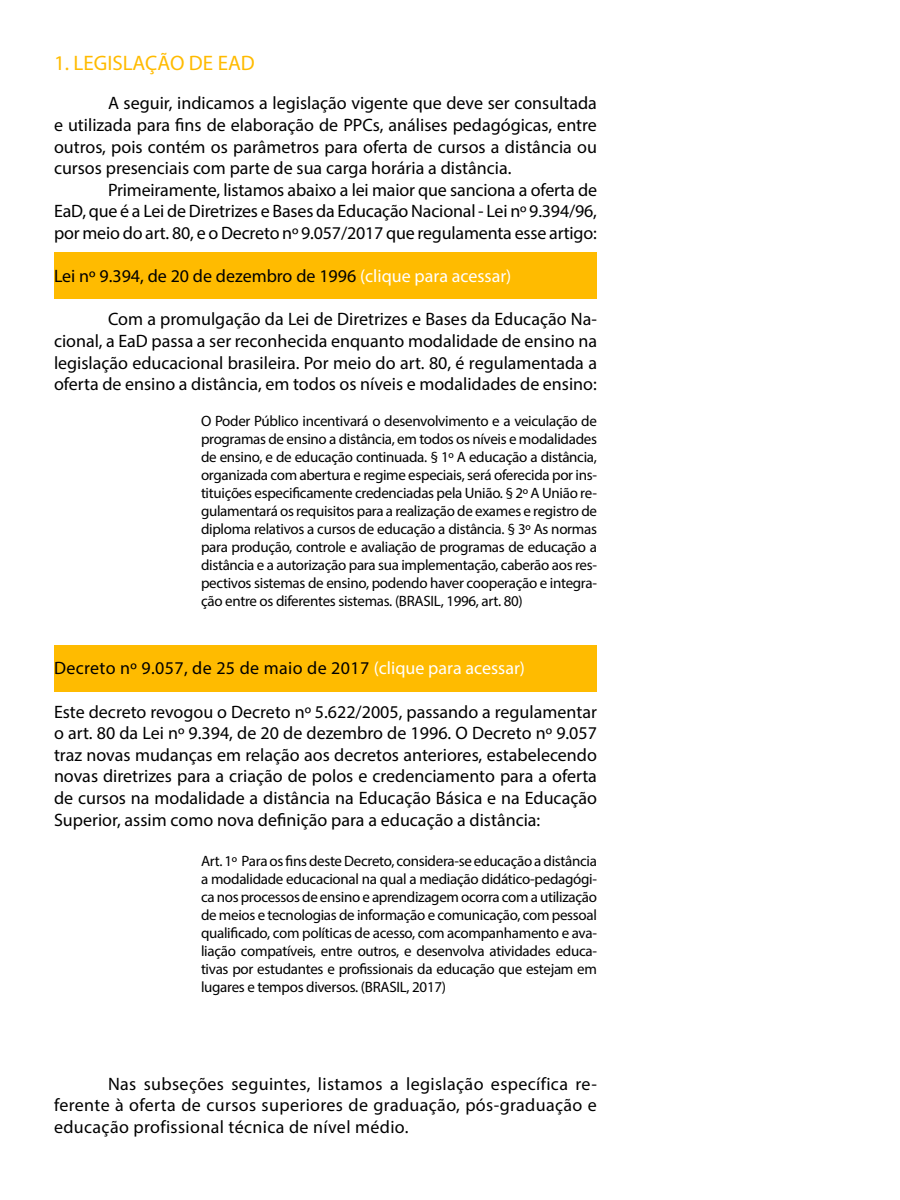
<style>
.page{position:relative;width:900px;height:1200px;background:#fff}
.page>*{position:absolute;margin:0;border:0;box-sizing:border-box;transform-origin:0 0}
.Título{font:21px "Myriad Pro";color:#fb0}
.texto{font:18px/21.6px "Myriad Pro";color:#000;text-align:justify}
.texto-2{font:18px "Myriad Pro";letter-spacing:.02em;color:#000}
.texto-3{font:15px/18px "Myriad Pro";letter-spacing:-.02em;color:#000;text-align:justify}
.s1{color:#fff}
</style>
<div class="page">
<div style="left:54px;top:253px;width:543px;height:46px;background:#fb0"></div>
<div style="left:54px;top:645px;width:543px;height:47px;background:#fb0"></div>
<p class="Título" style="left:54px;top:50px;width:202px">1. LEGISLAÇÃO DE EAD</p>
<p class="texto" style="left:54px;top:92px;width:545px;text-indent:54px">A seguir, indicamos a legislação vigente que deve ser consultada e utilizada para fins de elaboração de PPCs, análises pedagógicas, entre outros, pois contém os parâmetros para oferta de cursos a distância ou cursos presenciais com parte de sua carga horária a distância.</p>
<p class="texto" style="left:54px;top:179px;width:545px;text-indent:54px">Primeiramente, listamos abaixo a lei maior que sanciona a oferta de EaD, que é a Lei de Diretrizes e Bases da Educação Nacional - Lei nº 9.394/96, por meio do art. 80, e o Decreto nº 9.057/2017 que regulamenta esse artigo:</p>
<p class="texto" style="left:54px;top:265px;width:459px">Lei nº 9.394, de 20 de dezembro de 1996 <span class="s1">(clique para acessar)</span></p>
<p class="texto" style="left:54px;top:308px;width:545px;text-indent:54px">Com a promulgação da Lei de Diretrizes e Bases da Educação Na&shy;cional, a EaD passa a ser reconhecida enquanto modalidade de ensino na legislação educacional brasileira. Por meio do art. 80, é regulamentada a oferta de ensino a distância, em todos os níveis e modalidades de ensino:</p>
<p class="texto-3" style="left:201px;top:412px;width:398px">O Poder Público incentivará o desenvolvimento e a veiculação de programas de ensino a distância, em todos os níveis e modalidades de ensino, e de educação continuada. § 1º A educação a distância, organizada com abertura e regime especiais, será oferecida por ins&shy;tituições especificamente credenciadas pela União. § 2º A União re&shy;gulamentará os requisitos para a realização de exames e registro de diploma relativos a cursos de educação a distância. § 3º As normas para produção, controle e avaliação de programas de educação a distância e a autorização para sua implementação, caberão aos res&shy;pectivos sistemas de ensino, podendo haver cooperação e integra&shy;ção entre os diferentes sistemas. (BRASIL, 1996, art. 80)</p>
<p class="texto-2" style="left:54px;top:657px;width:473px">Decreto nº 9.057, de 25 de maio de 2017 <span class="s1">(clique para acessar)</span></p>
<p class="texto" style="left:54px;top:700px;width:545px">Este decreto revogou o Decreto nº 5.622/2005, passando a regulamentar o art. 80 da Lei nº 9.394, de 20 de dezembro de 1996. O Decreto nº 9.057 traz novas mudanças em relação aos decretos anteriores, estabelecendo novas diretrizes para a criação de polos e credenciamento para a oferta de cursos na modalidade a distância na Educação Básica e na Educação Superior, assim como nova definição para a educação a distância:</p>
<p class="texto-3" style="left:201px;top:852px;width:398px">Art. 1º Para os fins deste Decreto, considera-se educação a distância a modalidade educacional na qual a mediação didático-pedagógi&shy;ca nos processos de ensino e aprendizagem ocorra com a utilização de meios e tecnologias de informação e comunicação, com pessoal qualificado, com políticas de acesso, com acompanhamento e ava&shy;liação compatíveis, entre outros, e desenvolva atividades educa&shy;tivas por estudantes e profissionais da educação que estejam em lugares e tempos diversos. (BRASIL, 2017)</p>
<p class="texto" style="left:54px;top:1073px;width:545px;text-indent:54px">Nas subseções seguintes, listamos a legislação específica re&shy;ferente à oferta de cursos superiores de graduação, pós-graduação e educação profissional técnica de nível médio.</p>
</div>
